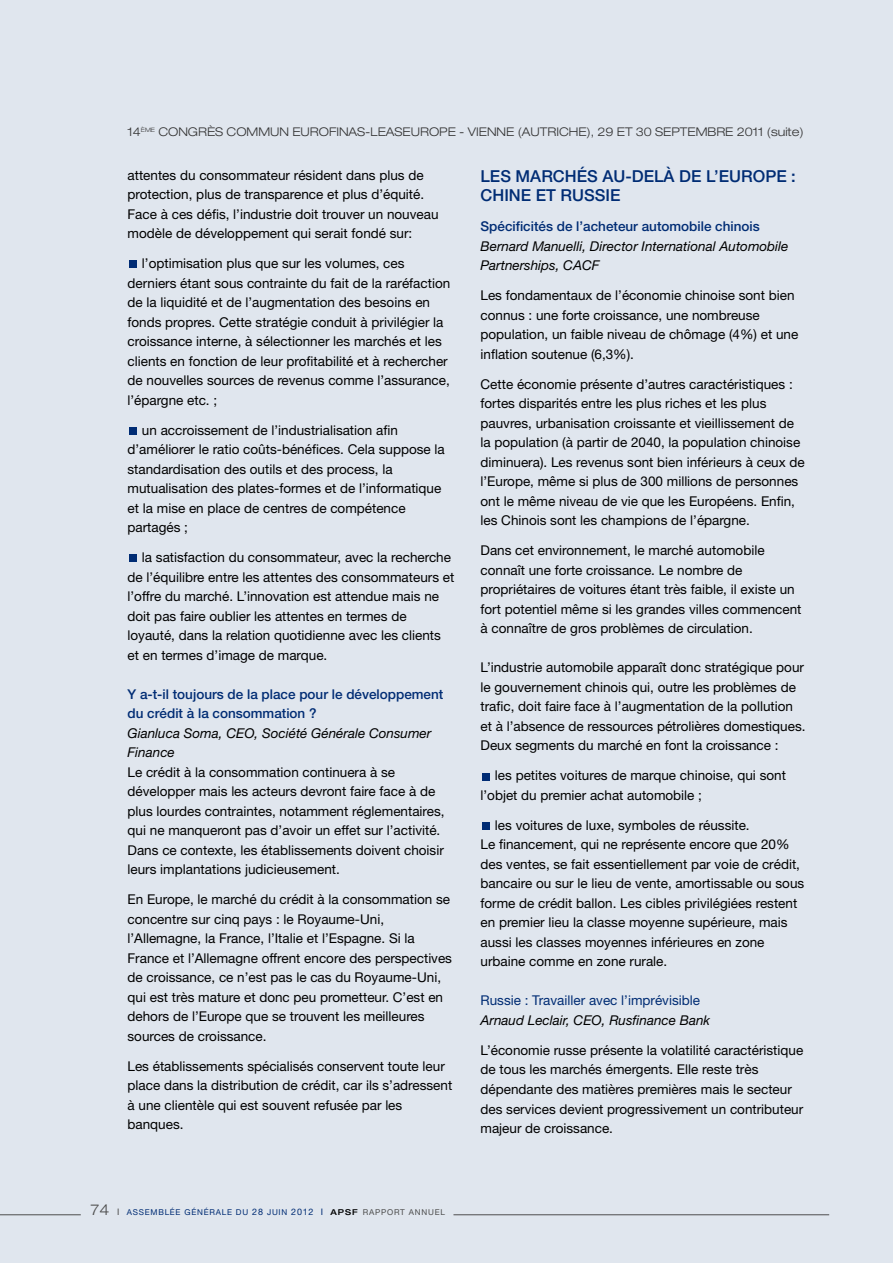
<style>
.page{position:relative;width:893px;height:1263px;background:#e0e6ee}
.page>*{position:absolute;margin:0;border:0;box-sizing:border-box;transform-origin:0 0}
.t1{font:500 16.5px/19.5px "Helvetica Neue";color:#002c74}
.t2{font:13.5px/19.5px "Helvetica Neue";color:#000}
.t3{font:italic 13.5px/19.5px "Helvetica Neue";color:#000}
.t4{font:500 13.5px/19.5px "Helvetica Neue";color:#002c74}
.t5{font:13.5px "Helvetica Neue";color:#002c74}
.t6{font:300 expanded 12px "Helvetica Neue";color:#333}
.t7{font:8.1px "Helvetica Neue";letter-spacing:.095em;color:#002c74}
.s1{font-weight:300;font-stretch:expanded;font-size:15px;color:#4d4d4d}
.s2{font-size:9px;color:#4d4d4d}
.s3{font-size:9px}
.s4{font-weight:500;font-stretch:expanded;color:#000}
.s5{color:#4d4d4d}
</style>
<div class="page">
<div style="left:129px;top:555px;width:8px;height:7px;background:#002c74"></div>
<div style="left:129px;top:427px;width:8px;height:8px;background:#002c74"></div>
<div style="left:129px;top:261px;width:8px;height:7px;background:#002c74"></div>
<div style="left:482px;top:773px;width:8px;height:7px;background:#002c74"></div>
<div style="left:482px;top:822px;width:8px;height:8px;background:#002c74"></div>
<hr style="left:0;top:1214px;width:81px;height:1px;background:#4d4d4d">
<hr style="left:453px;top:1214px;width:376px;height:1px;background:#4d4d4d">
<p class="t6" style="left:128px;top:128px;width:678px">14<sup>ÈME</sup> CONGRÈS COMMUN EUROFINAS-LEASEUROPE - VIENNE (AUTRICHE), 29 ET 30 SEPTEMBRE 2011 (suite)</p>
<p class="t2" style="left:128px;top:166px;width:312px">attentes du consommateur résident dans plus de protection, plus de transparence et plus d’équité.<br>Face à ces défis, l’industrie doit trouver un nouveau modèle de développement qui serait fondé sur:</p>
<p class="t2" style="left:128px;top:255px;width:324px;text-indent:14px">l’optimisation plus que sur les volumes, ces derniers étant sous contrainte du fait de la raréfaction de la liquidité et de l’augmentation des besoins en fonds propres. Cette stratégie conduit à privilégier la croissance interne, à sélectionner les marchés et les clients en fonction de leur profitabilité et à rechercher de nouvelles sources de revenus comme l’assurance, l’épargne etc. ;</p>
<p class="t2" style="left:128px;top:421px;width:319px;text-indent:14px">un accroissement de l’industrialisation afin d’améliorer le ratio coûts-bénéfices. Cela suppose la standardisation des outils et des process, la mutualisation des plates-formes et de l’informatique et la mise en place de centres de compétence partagés ;</p>
<p class="t2" style="left:128px;top:549px;width:328px;text-indent:14px">la satisfaction du consommateur, avec la recherche de l’équilibre entre les attentes des consommateurs et l’offre du marché. L’innovation est attendue mais ne doit pas faire oublier les attentes en termes de loyauté, dans la relation quotidienne avec les clients et en termes d’image de marque.</p>
<p class="t4" style="left:128px;top:685px;width:317px">Y a-t-il toujours de la place pour le développement du crédit à la consommation ?</p>
<p class="t3" style="left:128px;top:724px;width:305px">Gianluca Soma, CEO, Société Générale Consumer<br>Finance</p>
<p class="t2" style="left:128px;top:763px;width:319px">Le crédit à la consommation continuera à se développer mais les acteurs devront faire face à de plus lourdes contraintes, notamment réglementaires, qui ne manqueront pas d’avoir un effet sur l’activité.<br>Dans ce contexte, les établissements doivent choisir leurs implantations judicieusement.</p>
<p class="t2" style="left:128px;top:891px;width:326px">En Europe, le marché du crédit à la consommation se concentre sur cinq pays : le Royaume-Uni, l’Allemagne, la France, l’Italie et l’Espagne. Si la France et l’Allemagne offrent encore des perspectives de croissance, ce n’est pas le cas du Royaume-Uni, qui est très mature et donc peu prometteur. C’est en dehors de l’Europe que se trouvent les meilleures sources de croissance.</p>
<p class="t2" style="left:128px;top:1057px;width:326px">Les établissements spécialisés conservent toute leur place dans la distribution de crédit, car ils s’adressent à une clientèle qui est souvent refusée par les banques.</p>
<p class="t1" style="left:480px;top:168px;width:317px">LES MARCHÉS AU-DELÀ DE L’EUROPE :<br>CHINE ET RUSSIE</p>
<p class="t4" style="left:480px;top:218px;width:281px">Spécificités de l’acheteur automobile chinois</p>
<p class="t3" style="left:480px;top:238px;width:309px">Bernard Manuelli, Director International Automobile<br>Partnerships, CACF</p>
<p class="t2" style="left:480px;top:287px;width:319px">Les fondamentaux de l’économie chinoise sont bien connus : une forte croissance, une nombreuse population, un faible niveau de chômage (4%) et une inflation soutenue (6,3%).</p>
<p class="t2" style="left:480px;top:376px;width:326px">Cette économie présente d’autres caractéristiques : fortes disparités entre les plus riches et les plus pauvres, urbanisation croissante et vieillissement de la population (à partir de 2040, la population chinoise diminuera). Les revenus sont bien inférieurs à ceux de l’Europe, même si plus de 300 millions de personnes ont le même niveau de vie que les Européens. Enfin, les Chinois sont les champions de l’épargne.</p>
<p class="t2" style="left:480px;top:542px;width:323px">Dans cet environnement, le marché automobile connaît une forte croissance. Le nombre de propriétaires de voitures étant très faible, il existe un fort potentiel même si les grandes villes commencent à connaître de gros problèmes de circulation.</p>
<p class="t2" style="left:480px;top:659px;width:327px">L’industrie automobile apparaît donc stratégique pour le gouvernement chinois qui, outre les problèmes de trafic, doit faire face à l’augmentation de la pollution et à l’absence de ressources pétrolières domestiques.<br>Deux segments du marché en font la croissance :</p>
<p class="t2" style="left:480px;top:767px;width:307px;text-indent:14px">les petites voitures de marque chinoise, qui sont l’objet du premier achat automobile ;</p>
<p class="t2" style="left:480px;top:817px;width:325px;text-indent:14px">les voitures de luxe, symboles de réussite.<br>Le financement, qui ne représente encore que 20% des ventes, se fait essentiellement par voie de crédit, bancaire ou sur le lieu de vente, amortissable ou sous forme de crédit ballon. Les cibles privilégiées restent en premier lieu la classe moyenne supérieure, mais aussi les classes moyennes inférieures en zone urbaine comme en zone rurale.</p>
<p class="t5" style="left:480px;top:996px;width:221px">Russie : Travailler avec l’imprévisible</p>
<p class="t3" style="left:480px;top:1012px;width:231px">Arnaud Leclair, CEO, Rusfinance Bank</p>
<p class="t2" style="left:480px;top:1042px;width:324px">L’économie russe présente la volatilité caractéristique de tous les marchés émergents. Elle reste très dépendante des matières premières mais le secteur des services devient progressivement un contributeur majeur de croissance.</p>
<p class="t7" style="left:90px;top:1209px;width:356px"><span class="s1">74</span> <span class="s2">I</span> ASSEMBLÉE GÉNÉRALE DU <span class="s3">28</span> JUIN <span class="s3">2012 I</span> <span class="s4">APSF</span> <span class="s5">RAPPORT ANNUEL</span></p>
</div>
